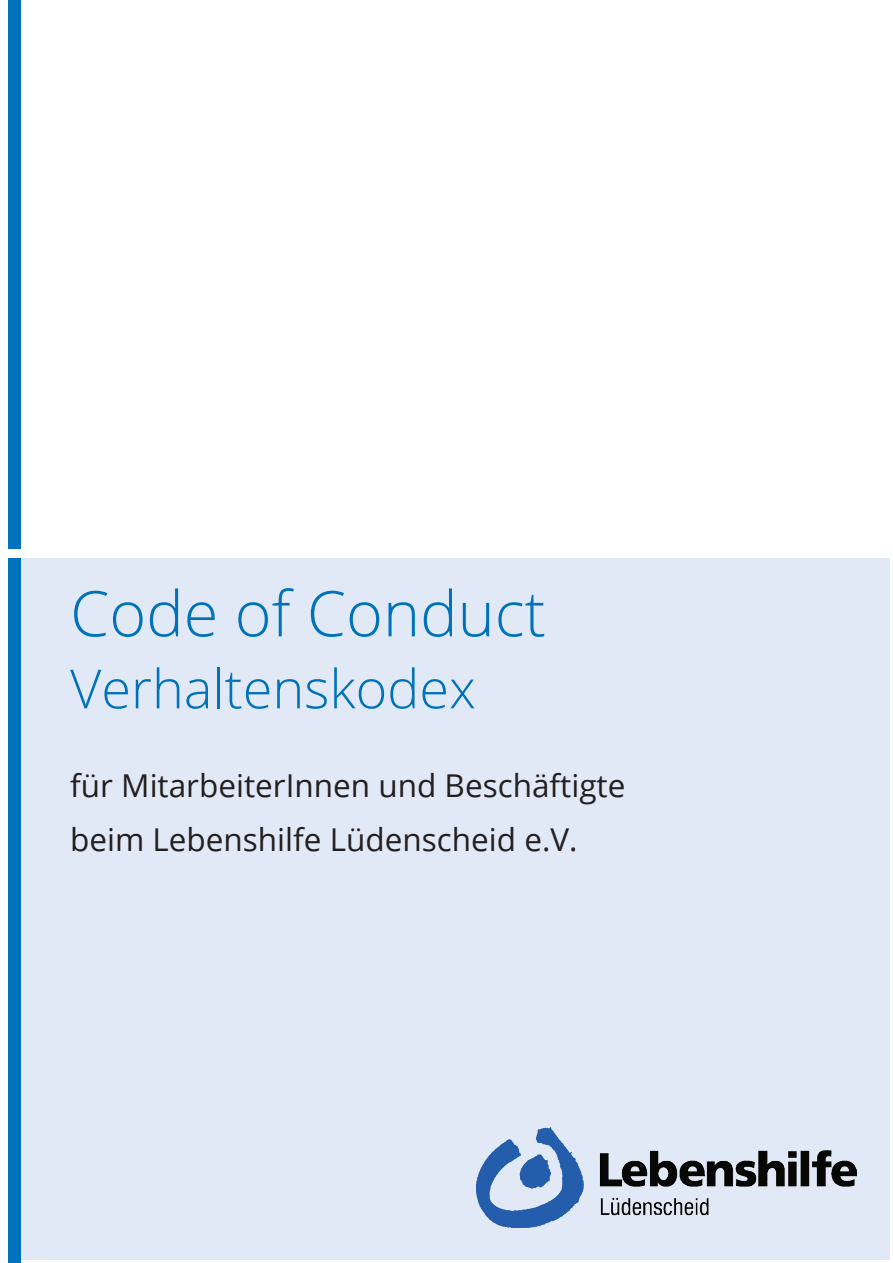
<style>
.page{position:relative;width:893px;height:1263px;background:#fff}
.page>*{position:absolute;margin:0;border:0;box-sizing:border-box;transform-origin:0 0}
.t1{font:300 63px "Open Sans";color:#0072bc}
.t2{font:300 54px "Open Sans";color:#0072bc}
.t3{font:31.5px/54px "Open Sans";color:#231f20}
</style>
<div class="page">
<div style="left:10px;top:558px;width:880px;height:702px;background:#e1e9f6"></div>
<div style="left:9px;top:558px;width:12px;height:705px;background:#0072bc"></div>
<img style="left:477px;top:1127px;width:379px;height:101px">
<div style="left:9px;top:0;width:12px;height:549px;background:#0072bc"></div>
<h1 class="t1" style="left:70px;top:570px;width:477px">Code of Conduct</h1>
<h2 class="t2" style="left:70px;top:652px;width:407px">Verhaltenskodex</h2>
<p class="t3" style="left:70px;top:757px;width:557px">für MitarbeiterInnen und Beschäftigte beim Lebenshilfe Lüdenscheid e.V.</p>
</div>
